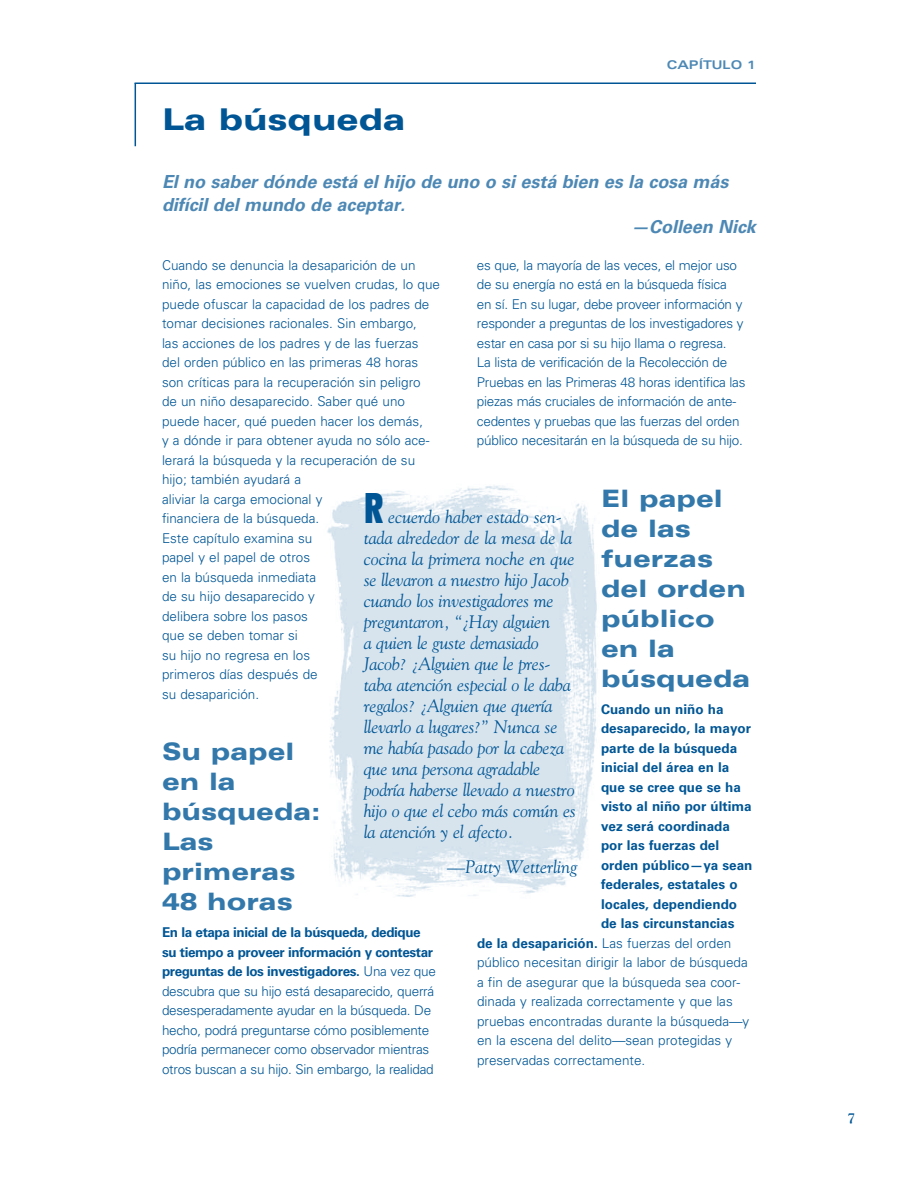
<style>
.page{position:relative;width:918px;height:1188px;background:#fff}
.page>*{position:absolute;margin:0;border:0;box-sizing:border-box;transform-origin:0 0}
.t1{font:700 condensed 42px "Antique Olive Std";color:#005695}
.t2{font:900 expanded 30px "Univers LT Std";color:#005695}
.t3{font:900 expanded 24px/30px "Univers LT Std";color:#3378aa}
.t4{font:italic 18px/21px "Goudy Std";letter-spacing:-.01em;color:#005695}
.t5{font:italic 700 18px "Univers LT Std";letter-spacing:-.005em;color:#4d88b5}
.t6{font:700 14.25px "Goudy Std";color:#005695}
.t7{font:300 13.5px/19.5px "Univers LT Std";color:#005695}
.t8{font:300 13.5px/19.5px "Univers LT Std";letter-spacing:-.02em;color:#005695}
.t9{font:700 13.5px/19.5px "Univers LT Std";color:#005695}
.t10{font:700 expanded 12px "Univers LT Std";color:#4d88b5}
.s1{font-weight:700}
</style>
<div class="page">
<img style="left:327px;top:485px;width:271px;height:412px">
<hr style="left:135px;top:83px;width:1px;height:63px;background:#005695">
<hr style="left:135px;top:82px;width:621px;height:2px;background:#005695">
<p class="t10" style="left:667px;top:58px;width:91px">CAPÍTULO 1</p>
<p class="t2" style="left:162px;top:102px;width:245px">La búsqueda</p>
<p class="t5" style="left:162px;top:171px;width:568px">El no saber dónde está el hijo de uno o si está bien es la cosa más</p>
<p class="t5" style="left:162px;top:194px;width:245px">difícil del mundo de aceptar.</p>
<p class="t5" style="left:631px;top:216px;width:126px">—Colleen Nick</p>
<p class="t7" style="left:162px;top:255px;width:280px">Cuando se denuncia la desaparición de un niño, las emociones se vuelven crudas, lo que puede ofuscar la capacidad de los padres de tomar decisiones racionales. Sin embargo,<br>las acciones de los padres y de las fuerzas<br>del orden público en las primeras 48 horas son críticas para la recuperación sin peligro<br>de un niño desaparecido. Saber qué uno puede hacer, qué pueden hacer los demás,<br>y a dónde ir para obtener ayuda no sólo ace&shy;lerará la búsqueda y la recuperación de su hijo; también ayudará a</p>
<p class="t7" style="left:162px;top:489px;width:162px">aliviar la carga emocional y financiera de la búsqueda.<br>Este capítulo examina su papel y el papel de otros en la búsqueda inmediata de su hijo desaparecido y delibera sobre los pasos que se deben tomar si<br>su hijo no regresa en los primeros días después de su desaparición.</p>
<p class="t8" style="left:477px;top:255px;width:270px">es que, la mayoría de las veces, el mejor uso de su energía no está en la búsqueda física<br>en sí. En su lugar, debe proveer información y responder a preguntas de los investigadores y estar en casa por si su hijo llama o regresa.<br>La lista de verificación de la Recolección de Pruebas en las Primeras 48 horas identifica las piezas más cruciales de información de ante&shy;cedentes y pruebas que las fuerzas del orden público necesitarán en la búsqueda de su hijo.</p>
<p class="t3" style="left:601px;top:483px;width:151px">El papel de las fuerzas del orden público en la búsqueda</p>
<p class="t9" style="left:601px;top:700px;width:153px">Cuando un niño ha desaparecido, la mayor parte de la búsqueda inicial del área en la que se cree que se ha visto al niño por última vez será coordinada por las fuerzas del orden público—ya sean federales, estatales o locales, dependiendo de las circunstancias</p>
<p class="t7" style="left:477px;top:933px;width:274px"><span class="s1">de la desaparición.</span> Las fuerzas del orden público necesitan dirigir la labor de búsqueda a fin de asegurar que la búsqueda sea coor&shy;dinada y realizada correctamente y que las pruebas encontradas durante la búsqueda—y en la escena del delito—sean protegidas y preservadas correctamente.</p>
<h1 class="t1" style="left:364px;top:485px;width:21px">R</h1>
<p class="t4" style="left:364px;top:507px;width:214px;text-indent:24px">ecuerdo haber estado sen&shy;tada alrededor de la mesa de la cocina la primera noche en que se llevaron a nuestro hijo Jacob cuando los investigadores me preguntaron, “¿Hay alguien<br>a quien le guste demasiado<br>Jacob? ¿Alguien que le pres&shy;taba atención especial o le daba regalos? ¿Alguien que quería llevarlo a lugares?” Nunca se me había pasado por la cabeza que una persona agradable podría haberse llevado a nuestro hijo o que el cebo más común es la atención y el afecto.</p>
<p class="t4" style="left:447px;top:856px;width:131px">—Patty Wetterling</p>
<p class="t3" style="left:162px;top:737px;width:160px">Su papel en la búsqueda:<br>Las primeras<br>48 horas</p>
<p class="t8" style="left:162px;top:923px;width:275px"><span class="s1">En la etapa inicial de la búsqueda, dedique su tiempo a proveer información y contestar preguntas de los investigadores.</span> Una vez que descubra que su hijo está desaparecido, querrá desesperadamente ayudar en la búsqueda. De hecho, podrá preguntarse cómo posiblemente podría permanecer como observador mientras otros buscan a su hijo. Sin embargo, la realidad</p>
<p class="t6" style="left:847px;top:1110px;width:9px">7</p>
</div>
